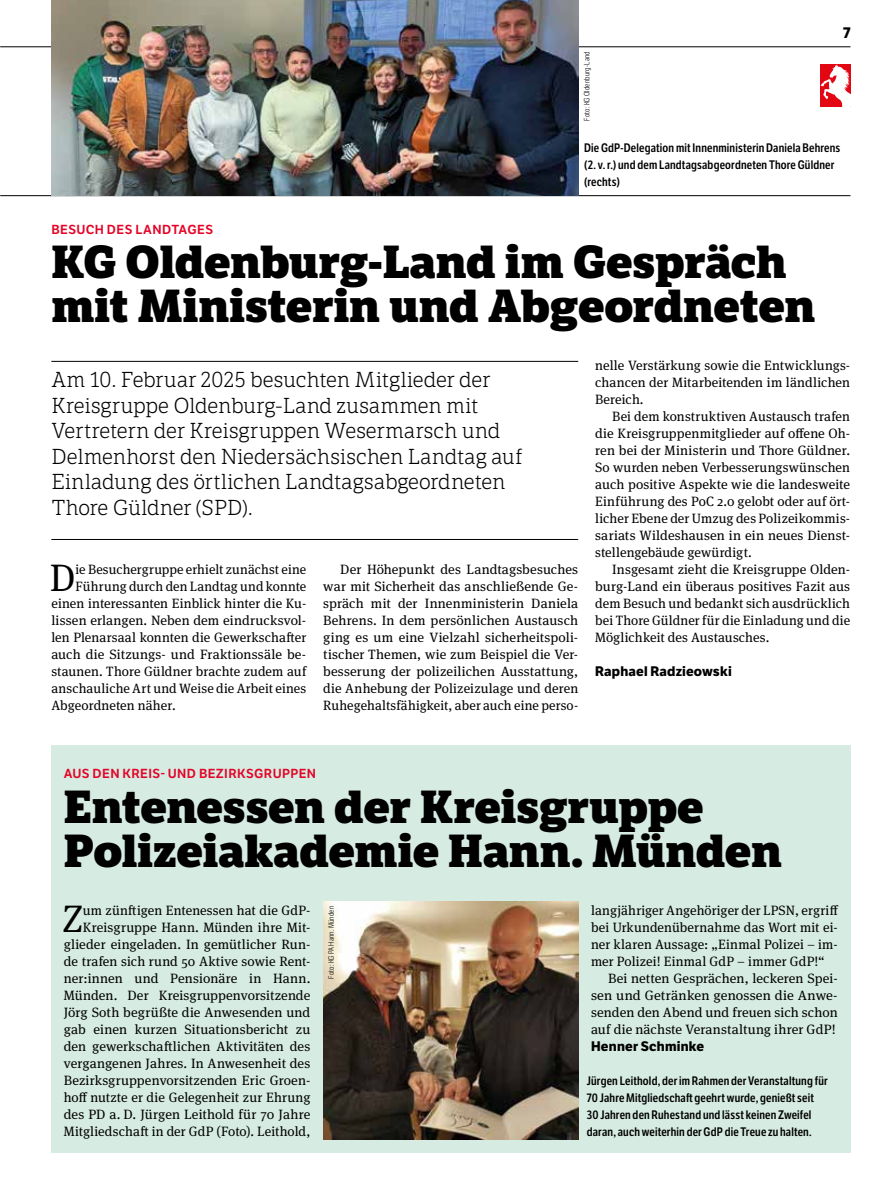
<style>
.page{position:relative;width:893px;height:1191px;background:#fff}
.page>*{position:absolute;margin:0;border:0;box-sizing:border-box;transform-origin:0 0}
.t1{font:800 45px/44.1px "LFT Etica Sheriff";letter-spacing:-.01em;color:#000}
.t2{font:38.25px "Meta Serif Pro";color:#000}
.t3{font:300 21px/25.5px "LFT Etica Sheriff";letter-spacing:-.02em;color:#000}
.t4{font:700 15px "LFT Etica";color:#000}
.t5{font:13.5px/17px "Meta Serif Pro";letter-spacing:.01em;color:#000;text-align:justify}
.t6{font:700 13.5px "LFT Etica";letter-spacing:.015em;color:#000}
.t7{font:12.75px "LFT Etica SB";letter-spacing:.03em;color:#e40428}
.t8{font:600 12px/17px "LFT Etica Condensed";letter-spacing:.015em;color:#000}
.t9{font:300 7.5px "LFT Etica Condensed";letter-spacing:.025em;color:#000}
</style>
<div class="page">
<hr style="left:0;top:47px;width:850px;height:1px;background:#000">
<hr style="left:0;top:195px;width:850px;height:1px;background:#000">
<div style="left:820px;top:64px;width:30px;height:42px;background:#e30613"></div>
<svg style="left:821px;top:65px;width:29px;height:41px"></svg>
<hr style="left:51px;top:361px;width:527px;height:1px;background:#000">
<hr style="left:51px;top:539px;width:527px;height:1px;background:#000">
<img style="left:51px;top:0;width:527px;height:195px">
<div style="left:51px;top:745px;width:799px;height:407px;background:#d6ebe2"></div>
<img style="left:323px;top:901px;width:255px;height:239px">
<p class="t9" style="left:583px;top:121px;width:71px;rotate:-90deg">Foto: KG Oldenburg-Land</p>
<p class="t4" style="left:843px;top:23px;width:9px">7</p>
<p class="t8" style="left:584px;top:139px;width:258px">Die GdP-Delegation mit Innenministerin Daniela Behrens (2. v. r.) und dem Landtagsabgeordneten Thore Güldner (rechts)</p>
<p class="t7" style="left:51px;top:222px;width:163px">BESUCH DES LANDTAGES</p>
<h1 class="t1" style="left:51px;top:240px;width:765px">KG Oldenburg-Land im Gespräch mit Ministerin und Abgeordneten</h1>
<p class="t3" style="left:51px;top:367px;width:473px">Am 10. Februar 2025 besuchten Mitglieder der Kreisgruppe Oldenburg-Land zusammen mit Vertretern der Kreisgruppen Wesermarsch und Delmenhorst den Niedersächsischen Landtag auf Einladung des örtlichen Landtagsabgeordneten Thore Güldner (SPD).</p>
<h2 class="t2" style="left:50px;top:550px;width:27px">D</h2>
<p class="t5" style="left:76px;top:560px;width:232px">ie Besuchergruppe erhielt zunächst eine</p>
<p class="t5" style="left:76px;top:577px;width:232px">Führung durch den Landtag und konnte</p>
<p class="t5" style="left:51px;top:594px;width:256px">einen interessanten Einblick hinter die Ku-</p>
<p class="t5" style="left:51px;top:611px;width:256px">lissen erlangen. Neben dem eindrucksvol-</p>
<p class="t5" style="left:51px;top:628px;width:256px">len Plenarsaal konnten die Gewerkschafter</p>
<p class="t5" style="left:51px;top:645px;width:256px">auch die Sitzungs- und Fraktionssäle be-</p>
<p class="t5" style="left:51px;top:662px;width:256px">staunen. Thore Güldner brachte zudem auf</p>
<p class="t5" style="left:51px;top:679px;width:256px">anschauliche Art und Weise die Arbeit eines</p>
<p class="t5" style="left:51px;top:696px;width:126px">Abgeordneten näher.</p>
<p class="t5" style="left:323px;top:560px;width:256px;text-indent:17px">Der Höhepunkt des Landtagsbesuches war mit Sicherheit das anschließende Ge&shy;spräch mit der Innenministerin Daniela Behrens. In dem persönlichen Austausch ging es um eine Vielzahl sicherheitspoli&shy;tischer Themen, wie zum Beispiel die Ver&shy;besserung der polizeilichen Ausstattung, die Anhebung der Polizeizulage und deren Ruhegehaltsfähigkeit, aber auch eine perso-</p>
<p class="t5" style="left:595px;top:356px;width:256px">nelle Verstärkung sowie die Entwicklungs&shy;chancen der Mitarbeitenden im ländlichen Bereich.</p>
<p class="t5" style="left:595px;top:407px;width:256px;text-indent:17px">Bei dem konstruktiven Austausch trafen die Kreisgruppenmitglieder auf offene Oh&shy;ren bei der Ministerin und Thore Güldner.<br>So wurden neben Verbesserungswünschen auch positive Aspekte wie die landesweite Einführung des PoC 2.0 gelobt oder auf ört&shy;licher Ebene der Umzug des Polizeikommis&shy;sariats Wildeshausen in ein neues Dienst&shy;stellengebäude gewürdigt.</p>
<p class="t5" style="left:595px;top:560px;width:256px;text-indent:17px">Insgesamt zieht die Kreisgruppe Olden&shy;burg-Land ein überaus positives Fazit aus dem Besuch und bedankt sich ausdrücklich bei Thore Güldner für die Einladung und die Möglichkeit des Austausches.</p>
<p class="t6" style="left:595px;top:663px;width:138px">Raphael Radzieowski</p>
<p class="t7" style="left:64px;top:766px;width:254px">AUS DEN KREIS- UND BEZIRKSGRUPPEN</p>
<h1 class="t1" style="left:64px;top:784px;width:720px">Entenessen der Kreisgruppe<br>Polizeiakademie Hann. Münden</h1>
<h2 class="t2" style="left:63px;top:890px;width:21px">Z</h2>
<p class="t5" style="left:64px;top:900px;width:248px;text-align:right">um zünftigen Entenessen hat die GdP-Kreisgruppe Hann. Münden ihre Mit&shy;glieder eingeladen. In gemütlicher Run&shy;de trafen sich rund 50 Aktive sowie Rent&shy;ner:innen und Pensionäre in Hann.<br>Münden. Der Kreisgruppenvorsitzende Jörg Soth begrüßte die Anwesenden und gab einen kurzen Situationsbericht zu den gewerkschaftlichen Aktivitäten des vergangenen Jahres. In Anwesenheit des Bezirksgruppenvorsitzenden Eric Groen&shy;hoff nutzte er die Gelegenheit zur Ehrung des PD a. D. Jürgen Leithold für 70 Jahre Mitgliedschaft in der GdP (Foto). Leithold,</p>
<p class="t5" style="left:591px;top:900px;width:249px">langjähriger Angehöriger der LPSN, ergriff bei Urkundenübernahme das Wort mit ei&shy;ner klaren Aussage: „Einmal Polizei – im&shy;mer Polizei! Einmal GdP – immer GdP!“</p>
<p class="t9" style="left:327px;top:978px;width:74px;rotate:-90deg">Foto: KG PA Hann. Münden</p>
<p class="t5" style="left:591px;top:968px;width:248px;text-indent:17px">Bei netten Gesprächen, leckeren Spei&shy;sen und Getränken genossen die Anwe&shy;senden den Abend und freuen sich schon auf die nächste Veranstaltung ihrer GdP!</p>
<p class="t6" style="left:591px;top:1037px;width:115px">Henner Schminke</p>
<p class="t8" style="left:587px;top:1072px;width:242px">Jürgen Leithold, der im Rahmen der Veranstaltung für 70 Jahre Mitgliedschaft geehrt wurde, genießt seit 30 Jahren den Ruhestand und lässt keinen Zweifel daran, auch weiterhin der GdP die Treue zu halten.</p>
</div>
